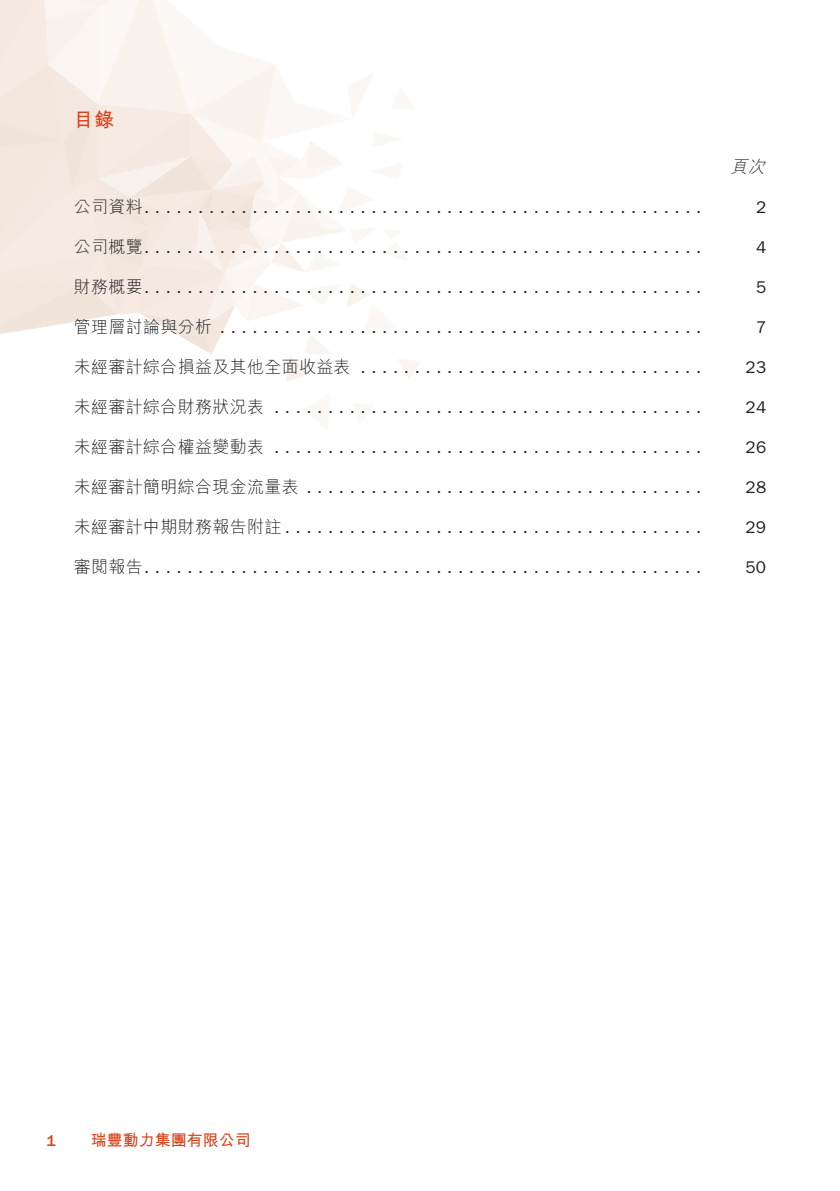
<style>
.page{position:relative;width:840px;height:1191px;background:#fff}
.page>*{position:absolute;margin:0;border:0;box-sizing:border-box;transform-origin:0 0}
.t1{font:700 20px "M Hei HK";color:#d8441c}
.t2{font:17px "ITC Franklin Gothic Std";letter-spacing:.02em;color:#231f20}
.t3{font:300 17px "M Hei HK";letter-spacing:.02em;color:#231f20}
.t4{font:italic 300 17px "M Hei HK";color:#231f20}
.t5{font:700 16px "M Hei HK";color:#d8441c}
.t6{font:500 16px "ITC Franklin Gothic Std";color:#d8441c}
.s1{font-family:"M Hei HK";font-weight:300}
</style>
<div class="page">
<p class="t1" style="left:74px;top:105px;width:42px">目錄</p>
<p class="t2" style="left:74px;top:197px;width:628px"><span class="s1">公司資料</span>....................................................</p>
<p class="t2" style="left:74px;top:237px;width:628px"><span class="s1">公司概覽</span>....................................................</p>
<p class="t2" style="left:74px;top:277px;width:628px"><span class="s1">財務概要</span>....................................................</p>
<p class="t3" style="left:74px;top:315px;width:140px">管理層討論與分析</p>
<p class="t2" style="left:220px;top:317px;width:482px">.............................................</p>
<p class="t3" style="left:74px;top:355px;width:278px">未經審計綜合損益及其他全面收益表</p>
<p class="t2" style="left:360px;top:357px;width:342px">................................</p>
<p class="t3" style="left:74px;top:395px;width:192px">未經審計綜合財務狀況表</p>
<p class="t3" style="left:74px;top:435px;width:192px">未經審計綜合權益變動表</p>
<p class="t2" style="left:274px;top:397px;width:428px">........................................</p>
<p class="t2" style="left:274px;top:437px;width:428px">........................................</p>
<p class="t3" style="left:74px;top:475px;width:226px">未經審計簡明綜合現金流量表</p>
<p class="t2" style="left:306px;top:477px;width:396px">.....................................</p>
<p class="t2" style="left:74px;top:517px;width:628px"><span class="s1">未經審計中期財務報告附註</span>.......................................</p>
<p class="t2" style="left:74px;top:557px;width:628px"><span class="s1">審閱報告</span>....................................................</p>
<p class="t4" style="left:730px;top:155px;width:41px">頁次</p>
<p class="t2" style="left:755px;top:197px;width:12px">2</p>
<p class="t2" style="left:755px;top:237px;width:12px">4</p>
<p class="t2" style="left:755px;top:277px;width:12px">5</p>
<p class="t2" style="left:755px;top:317px;width:12px">7</p>
<p class="t2" style="left:745px;top:357px;width:22px">23</p>
<p class="t2" style="left:745px;top:397px;width:22px">24</p>
<p class="t2" style="left:745px;top:437px;width:22px">26</p>
<p class="t2" style="left:745px;top:477px;width:22px">28</p>
<p class="t2" style="left:745px;top:517px;width:22px">29</p>
<p class="t2" style="left:745px;top:557px;width:22px">50</p>
<p class="t6" style="left:46px;top:1131px;width:11px">1</p>
<p class="t5" style="left:91px;top:1128px;width:161px">瑞豐動力集團有限公司</p>
</div>
